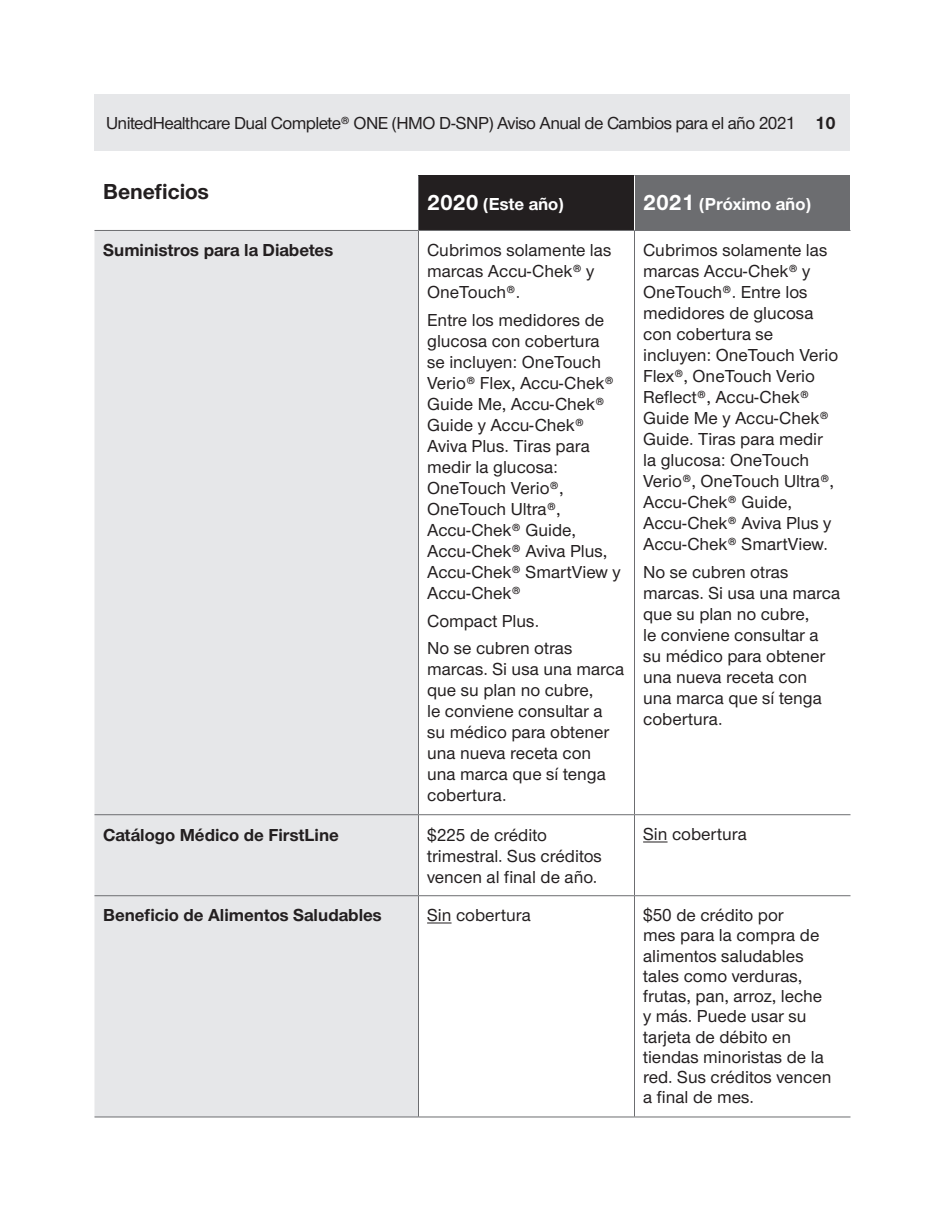
<style>
.page{position:relative;width:945px;height:1215px;background:#fff}
.page>*{position:absolute;margin:0;border:0;box-sizing:border-box;transform-origin:0 0}
.t1{font:700 22.5px "UHC Sans";color:#231f20}
.t2{font:500 18px/21px "UHC Sans";color:#231f20}
.t3{font:700 18px "UHC Sans";color:#231f20}
.t4{font:500 18px "UHC Sans";letter-spacing:-.03em;color:#231f20}
.t5{font:700 18px "UHC Sans";color:#fff}
.s1{font-weight:700}
.s2{font-size:22.5px}
</style>
<div class="page">
<div style="left:94px;top:94px;width:756px;height:57px;background:#e6e7e9"></div>
<div style="left:418px;top:176px;width:216px;height:54px;background:#231f20"></div>
<div style="left:634px;top:176px;width:216px;height:54px;background:#6c6d70"></div>
<div style="left:94px;top:231px;width:324px;height:886px;background:#e6e7e9"></div>
<hr style="left:418px;top:175px;width:1px;height:55px;background:#6c6d70">
<hr style="left:418px;top:231px;width:1px;height:583px;background:#6c6d70">
<hr style="left:634px;top:231px;width:1px;height:583px;background:#6c6d70">
<hr style="left:94px;top:814px;width:324px;height:1px;background:#6c6d70">
<hr style="left:418px;top:815px;width:1px;height:80px;background:#6c6d70">
<hr style="left:634px;top:815px;width:1px;height:80px;background:#6c6d70">
<hr style="left:94px;top:895px;width:324px;height:1px;background:#6c6d70">
<hr style="left:94px;top:1117px;width:324px;height:1px;background:#6c6d70">
<hr style="left:418px;top:896px;width:1px;height:221px;background:#6c6d70">
<hr style="left:634px;top:896px;width:1px;height:221px;background:#6c6d70">
<hr style="left:634px;top:175px;width:1px;height:55px;background:#fff">
<hr style="left:94px;top:230px;width:324px;height:1px;background:#6c6d70">
<hr style="left:418px;top:230px;width:216px;height:1px;background:#6c6d70">
<hr style="left:634px;top:230px;width:216px;height:1px;background:#6c6d70">
<hr style="left:418px;top:814px;width:216px;height:1px;background:#6c6d70">
<hr style="left:634px;top:814px;width:216px;height:1px;background:#6c6d70">
<hr style="left:418px;top:895px;width:216px;height:1px;background:#6c6d70">
<hr style="left:634px;top:895px;width:216px;height:1px;background:#6c6d70">
<hr style="left:418px;top:1117px;width:216px;height:1px;background:#6c6d70">
<hr style="left:634px;top:1117px;width:216px;height:1px;background:#6c6d70">
<svg style="left:643px;top:841px;width:25px;height:1px"></svg>
<hr style="left:427px;top:922px;width:25px;height:2px;background:#231f20">
<p class="t4" style="left:106px;top:111px;width:731px">UnitedHealthcare Dual Complete® ONE (HMO D-SNP) Aviso Anual de Cambios para el año 2021 <span class="s1">10</span></p>
<p class="t1" style="left:103px;top:177px;width:107px">Beneficios</p>
<p class="t5" style="left:427px;top:192px;width:138px"><span class="s2">2020</span> (Este año)</p>
<p class="t5" style="left:643px;top:192px;width:169px"><span class="s2">2021</span> (Próximo año)</p>
<p class="t3" style="left:103px;top:238px;width:232px">Suministros para la Diabetes</p>
<p class="t2" style="left:427px;top:239px;width:186px">Cubrimos solamente las marcas Accu-Chek® y<br>OneTouch®.</p>
<p class="t2" style="left:427px;top:308px;width:195px">Entre los medidores de glucosa con cobertura se incluyen: OneTouch<br>Verio® Flex, Accu-Chek®<br>Guide Me, Accu-Chek®<br>Guide y Accu-Chek®<br>Aviva Plus. Tiras para medir la glucosa:<br>OneTouch Verio®,<br>OneTouch Ultra®,<br>Accu-Chek® Guide,<br>Accu-Chek® Aviva Plus,<br>Accu-Chek® SmartView y<br>Accu-Chek®</p>
<p class="t2" style="left:427px;top:606px;width:147px;line-height:27.8px">Compact Plus.<br>No se cubren otras</p>
<p class="t2" style="left:427px;top:658px;width:199px">marcas. Si usa una marca que su plan no cubre,<br>le conviene consultar a su médico para obtener una nueva receta con<br>una marca que sí tenga cobertura.</p>
<p class="t2" style="left:643px;top:239px;width:197px">Cubrimos solamente las marcas Accu-Chek® y<br>OneTouch®. Entre los medidores de glucosa con cobertura se incluyen: OneTouch Verio<br>Flex®, OneTouch Verio<br>Reflect®, Accu-Chek®<br>Guide Me y Accu-Chek®<br>Guide. Tiras para medir la glucosa: OneTouch<br>Verio®, OneTouch Ultra®,<br>Accu-Chek® Guide,<br>Accu-Chek® Aviva Plus y<br>Accu-Chek® SmartView.</p>
<p class="t2" style="left:643px;top:561px;width:199px">No se cubren otras marcas. Si usa una marca que su plan no cubre,<br>le conviene consultar a su médico para obtener una nueva receta con<br>una marca que sí tenga cobertura.</p>
<p class="t3" style="left:103px;top:822px;width:237px">Catálogo Médico de FirstLine</p>
<p class="t2" style="left:427px;top:823px;width:176px">$225 de crédito trimestral. Sus créditos vencen al final de año.</p>
<p class="t2" style="left:643px;top:823px;width:105px">Sin cobertura</p>
<p class="t3" style="left:103px;top:903px;width:280px">Beneficio de Alimentos Saludables</p>
<p class="t2" style="left:427px;top:904px;width:105px">Sin cobertura</p>
<p class="t2" style="left:643px;top:904px;width:190px;line-height:20.2px">$50 de crédito por<br>mes para la compra de alimentos saludables tales como verduras, frutas, pan, arroz, leche y más. Puede usar su tarjeta de débito en tiendas minoristas de la red. Sus créditos vencen a final de mes.</p>
</div>
